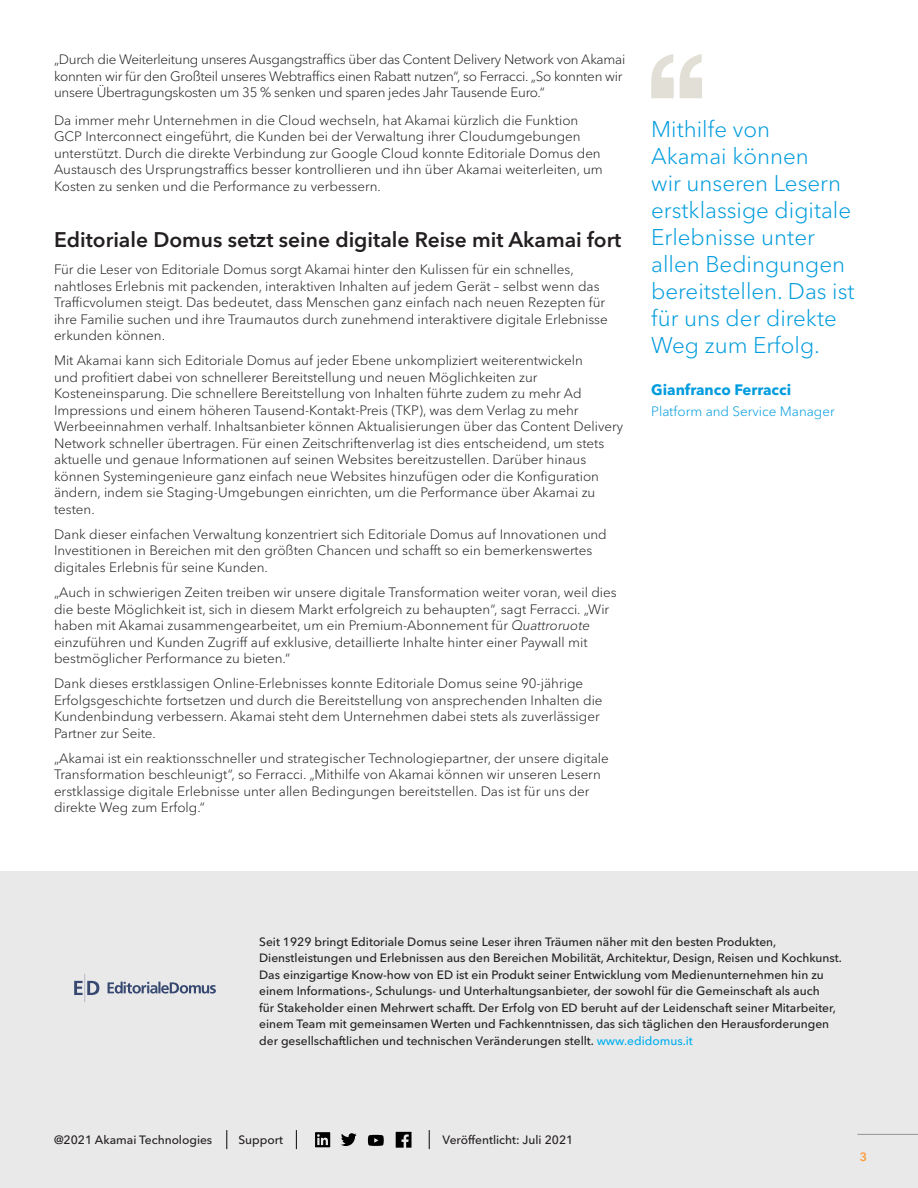
<style>
.page{position:relative;width:918px;height:1188px;background:#fff}
.page>*{position:absolute;margin:0;border:0;box-sizing:border-box;transform-origin:0 0}
.ACS_Sidebar_Quote{font:300 22.5px/27px "Avenir Next LT Pro";color:#009cde}
.ACS_Text_Subhead{font:600 21px "Avenir Next LT Pro";color:#231f20}
.ACS_Sidebar_Quote_Na{font:700 15px "Avenir Next LT Pro";color:#009cde}
.ACS_Text_Main{font:300 13.5px/16.5px "Avenir Next LT Pro";color:#231f20}
.ACS_Text_Main-2{font:300 13.5px/16.5px "Avenir Next LT Pro";letter-spacing:-.02em;color:#231f20}
.ACS_Sidebar_Quote_Ti{font:300 13.5px "Avenir Next LT Pro";color:#009cde}
.ACS_Legal_Text{font:500 12px/16.5px "Avenir Next LT Pro";color:#231f20}
.t1{font:600 12px "Avenir Next LT Pro";color:#f93}
.s1{font-style:italic}
.s2{color:#00aeef}
</style>
<div class="page">
<svg style="left:651px;top:54px;width:51px;height:44px"></svg>
<div style="left:0;top:872px;width:918px;height:316px;background:#e9e9ea"></div>
<hr style="left:858px;top:1134px;width:60px;height:1px;background:#939598">
<svg style="left:74px;top:974px;width:142px;height:28px"></svg>
<svg style="left:368px;top:1135px;width:16px;height:11px"></svg>
<svg style="left:341px;top:1133px;width:16px;height:13px"></svg>
<svg style="left:315px;top:1132px;width:15px;height:15px"></svg>
<svg style="left:396px;top:1132px;width:16px;height:16px"></svg>
<svg style="left:226px;top:1130px;width:1px;height:19px"></svg>
<svg style="left:296px;top:1130px;width:1px;height:19px"></svg>
<svg style="left:429px;top:1130px;width:1px;height:19px"></svg>
<p class="ACS_Text_Main-2" style="left:54px;top:51px;width:573px">„Durch die Weiterleitung unseres Ausgangstraffics über das Content Delivery Network von Akamai konnten wir für den Großteil unseres Webtraffics einen Rabatt nutzen“, so Ferracci. „So konnten wir unsere Übertragungskosten um 35 % senken und sparen jedes Jahr Tausende Euro.“</p>
<p class="ACS_Text_Main" style="left:54px;top:112px;width:550px">Da immer mehr Unternehmen in die Cloud wechseln, hat Akamai kürzlich die Funktion GCP Interconnect eingeführt, die Kunden bei der Verwaltung ihrer Cloudumgebungen unterstützt. Durch die direkte Verbindung zur Google Cloud konnte Editoriale Domus den Austausch des Ursprungstraffics besser kontrollieren und ihn über Akamai weiterleiten, um Kosten zu senken und die Performance zu verbessern.</p>
<p class="ACS_Text_Subhead" style="left:54px;top:227px;width:569px">Editoriale Domus setzt seine digitale Reise mit Akamai fort</p>
<p class="ACS_Text_Main" style="left:54px;top:261px;width:555px">Für die Leser von Editoriale Domus sorgt Akamai hinter den Kulissen für ein schnelles, nahtloses Erlebnis mit packenden, interaktiven Inhalten auf jedem Gerät – selbst wenn das Trafficvolumen steigt. Das bedeutet, dass Menschen ganz einfach nach neuen Rezepten für ihre Familie suchen und ihre Traumautos durch zunehmend interaktivere digitale Erlebnisse erkunden können.</p>
<p class="ACS_Text_Main" style="left:54px;top:352px;width:571px">Mit Akamai kann sich Editoriale Domus auf jeder Ebene unkompliziert weiterentwickeln<br>und profitiert dabei von schnellerer Bereitstellung und neuen Möglichkeiten zur Kosteneinsparung. Die schnellere Bereitstellung von Inhalten führte zudem zu mehr Ad Impressions und einem höheren Tausend-Kontakt-Preis (TKP), was dem Verlag zu mehr Werbeeinnahmen verhalf. Inhaltsanbieter können Aktualisierungen über das Content Delivery Network schneller übertragen. Für einen Zeitschriftenverlag ist dies entscheidend, um stets aktuelle und genaue Informationen auf seinen Websites bereitzustellen. Darüber hinaus können Systemingenieure ganz einfach neue Websites hinzufügen oder die Konfiguration ändern, indem sie Staging-Umgebungen einrichten, um die Performance über Akamai zu testen.</p>
<p class="ACS_Text_Main" style="left:54px;top:526px;width:554px">Dank dieser einfachen Verwaltung konzentriert sich Editoriale Domus auf Innovationen und<br>Investitionen in Bereichen mit den größten Chancen und schafft so ein bemerkenswertes digitales Erlebnis für seine Kunden.</p>
<p class="ACS_Text_Main" style="left:54px;top:584px;width:564px">„Auch in schwierigen Zeiten treiben wir unsere digitale Transformation weiter voran, weil dies die beste Möglichkeit ist, sich in diesem Markt erfolgreich zu behaupten“, sagt Ferracci. „Wir haben mit Akamai zusammengearbeitet, um ein Premium-Abonnement für <span class="s1">Quattroruote </span>einzuführen und Kunden Zugriff auf exklusive, detaillierte Inhalte hinter einer Paywall mit bestmöglicher Performance zu bieten.“</p>
<p class="ACS_Text_Main" style="left:54px;top:675px;width:550px">Dank dieses erstklassigen Online-Erlebnisses konnte Editoriale Domus seine 90-jährige Erfolgsgeschichte fortsetzen und durch die Bereitstellung von ansprechenden Inhalten die Kundenbindung verbessern. Akamai steht dem Unternehmen dabei stets als zuverlässiger Partner zur Seite.</p>
<p class="ACS_Text_Main" style="left:54px;top:750px;width:556px">„Akamai ist ein reaktionsschneller und strategischer Technologiepartner, der unsere digitale Transformation beschleunigt“, so Ferracci. „Mithilfe von Akamai können wir unseren Lesern erstklassige digitale Erlebnisse unter allen Bedingungen bereitstellen. Das ist für uns der direkte Weg zum Erfolg.“</p>
<p class="ACS_Sidebar_Quote" style="left:651px;top:116px;width:205px">Mithilfe von<br>Akamai können<br>wir unseren Lesern erstklassige digitale<br>Erlebnisse unter allen Bedingungen bereitstellen. Das ist für uns der direkte<br>Weg zum Erfolg.</p>
<p class="ACS_Sidebar_Quote_Na" style="left:651px;top:380px;width:141px">Gianfranco Ferracci</p>
<p class="ACS_Sidebar_Quote_Ti" style="left:651px;top:403px;width:185px">Platform and Service Manager</p>
<p class="ACS_Legal_Text" style="left:259px;top:933px;width:584px">Seit 1929 bringt Editoriale Domus seine Leser ihren Träumen näher mit den besten Produkten, Dienstleistungen und Erlebnissen aus den Bereichen Mobilität, Architektur, Design, Reisen und Kochkunst.<br>Das einzigartige Know-how von ED ist ein Produkt seiner Entwicklung vom Medienunternehmen hin zu einem Informations-, Schulungs- und Unterhaltungsanbieter, der sowohl für die Gemeinschaft als auch<br>für Stakeholder einen Mehrwert schafft. Der Erfolg von ED beruht auf der Leidenschaft seiner Mitarbeiter, einem Team mit gemeinsamen Werten und Fachkenntnissen, das sich täglichen den Herausforderungen der gesellschaftlichen und technischen Veränderungen stellt. <span class="s2">www.edidomus.it</span></p>
<p class="ACS_Legal_Text" style="left:54px;top:1131px;width:160px">@2021 Akamai Technologies</p>
<p class="ACS_Legal_Text" style="left:238px;top:1131px;width:46px">Support</p>
<p class="ACS_Legal_Text" style="left:442px;top:1131px;width:132px">Veröffentlicht: Juli 2021</p>
<p class="t1" style="left:860px;top:1150px;width:9px">3</p>
</div>
